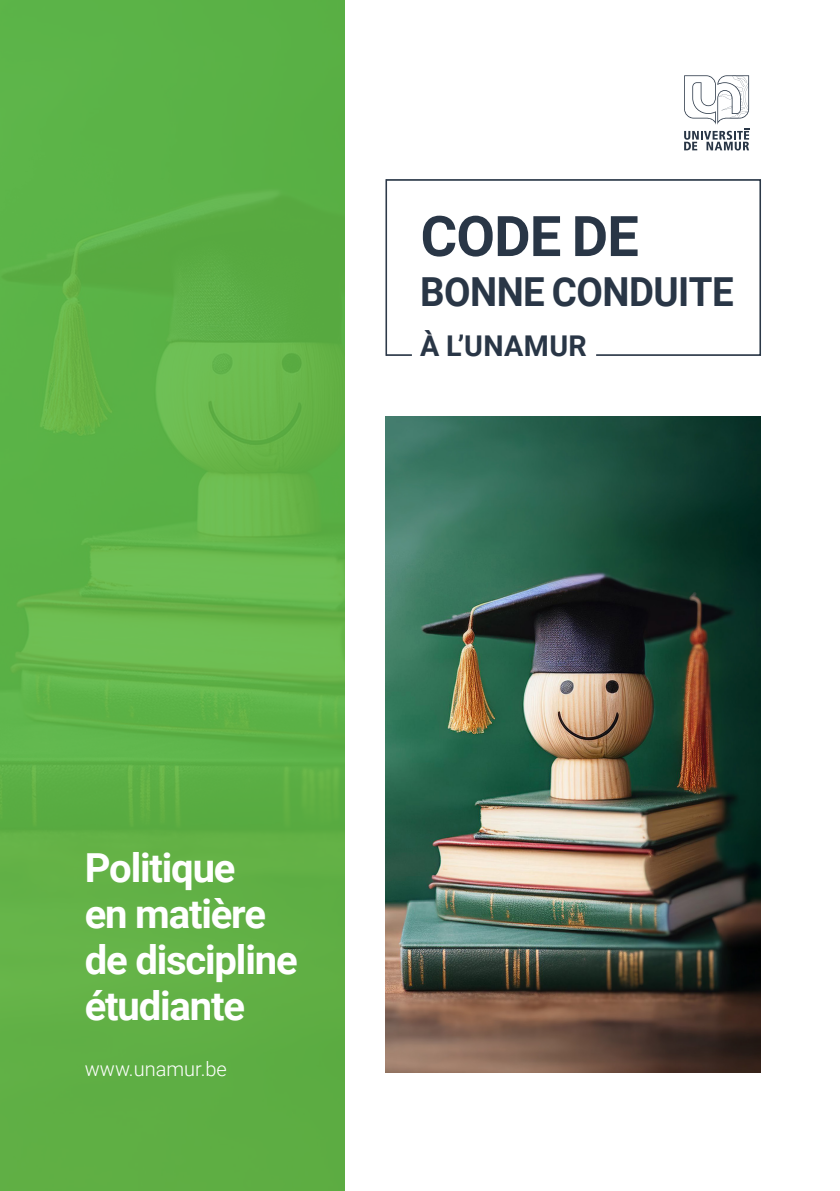
<style>
.page{position:relative;width:840px;height:1191px;background:#fff}
.page>*{position:absolute;margin:0;border:0;box-sizing:border-box;transform-origin:0 0}
._72_59_bold_left{font:700 56px "Roboto";letter-spacing:-.015em;color:#293646}
._72_59_bold_left-2{font:700 40px "Roboto";letter-spacing:-.03em;color:#fff}
._72_59_bold_left-3{font:700 40px "Roboto";letter-spacing:-.015em;color:#293646;scale:.96 1}
._72_59_bold_left-4{font:700 28.6px "Roboto";letter-spacing:.015em;color:#293646}
._10_medium_left{font:300 20px "Roboto";color:#fff}
</style>
<div class="page">
<img style="left:0;top:0;width:344px;height:1191px">
<svg style="left:385px;top:179px;width:375px;height:177px"></svg>
<img style="left:385px;top:417px;width:375px;height:655px">
<svg style="left:684px;top:75px;width:64px;height:75px"></svg>
<p class="_72_59_bold_left" style="left:420px;top:197px;width:220px">CODE DE</p>
<p class="_72_59_bold_left-3" style="left:420px;top:264px;width:328px">BONNE CONDUITE</p>
<p class="_72_59_bold_left-4" style="left:420px;top:326px;width:168px">À L’UNAMUR</p>
<p class="_72_59_bold_left-2" style="left:85px;top:840px;width:152px">Politique</p>
<p class="_72_59_bold_left-2" style="left:85px;top:886px;width:183px">en matière</p>
<p class="_72_59_bold_left-2" style="left:85px;top:932px;width:214px">de discipline</p>
<p class="_72_59_bold_left-2" style="left:85px;top:978px;width:162px">étudiante</p>
<p class="_10_medium_left" style="left:85px;top:1054px;width:143px">www.unamur.be</p>
</div>
